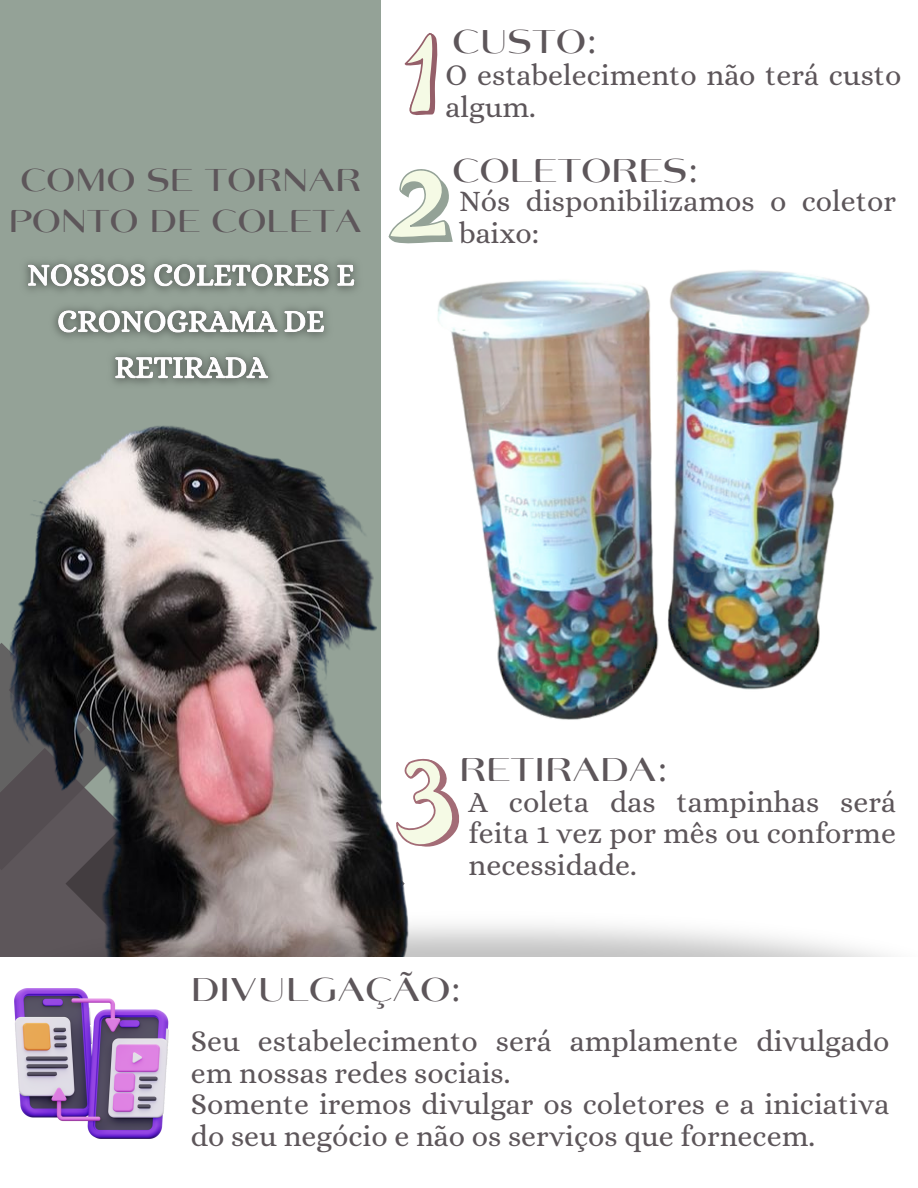
<style>
.page{position:relative;width:918px;height:1188px;background:#fff}
.page>*{position:absolute;margin:0;border:0;box-sizing:border-box;transform-origin:0 0}
.t1{font:35.85px "Angelica";color:#5d565a}
.t2{font:34.35px/40.5px "Angelica";color:#5d565a;text-align:center}
.t3{font:29.85px/31.5px "Alice";color:#5d565a}
</style>
<div class="page">
<div style="left:0;top:0;width:380px;height:1188px;background:#94a297"></div>
<svg style="left:405px;top:33px;width:32px;height:82px"></svg>
<svg style="left:399px;top:169px;width:50px;height:49px"></svg>
<img style="left:380px;top:218px;width:490px;height:502px">
<img style="left:0;top:341px;width:421px;height:522px">
<img style="left:0;top:863px;width:888px;height:95px">
<div style="left:0;top:958px;width:918px;height:230px;background:#fff"></div>
<img style="left:15px;top:989px;width:154px;height:150px">
<img style="left:12px;top:261px;width:358px;height:133px">
<svg style="left:396px;top:759px;width:63px;height:88px"></svg>
<p class="t2" style="left:9px;top:162px;width:355px">COMO SE TORNAR<br>PONTO DE COLETA</p>
<p class="t1" style="left:453px;top:27px;width:147px">CUSTO:</p>
<p class="t3" style="left:446px;top:59px;width:457px">O estabelecimento não terá custo algum.</p>
<p class="t1" style="left:453px;top:156px;width:248px">COLETORES:</p>
<p class="t3" style="left:459px;top:186px;width:439px">Nós disponibilizamos o coletor baixo:</p>
<p class="t1" style="left:459px;top:755px;width:211px">RETIRADA:</p>
<p class="t3" style="left:469px;top:786px;width:429px;text-align:justify">A coleta das tampinhas será feita 1 vez por mês ou conforme necessidade.</p>
<p class="t1" style="left:191px;top:975px;width:273px">DIVULGAÇÃO:</p>
<p class="t3" style="left:191px;top:1025px;width:700px">Seu estabelecimento será amplamente divulgado em nossas redes sociais.</p>
<p class="t3" style="left:191px;top:1088px;width:700px">Somente iremos divulgar os coletores e a iniciativa do seu negócio e não os serviços que fornecem.</p>
</div>
